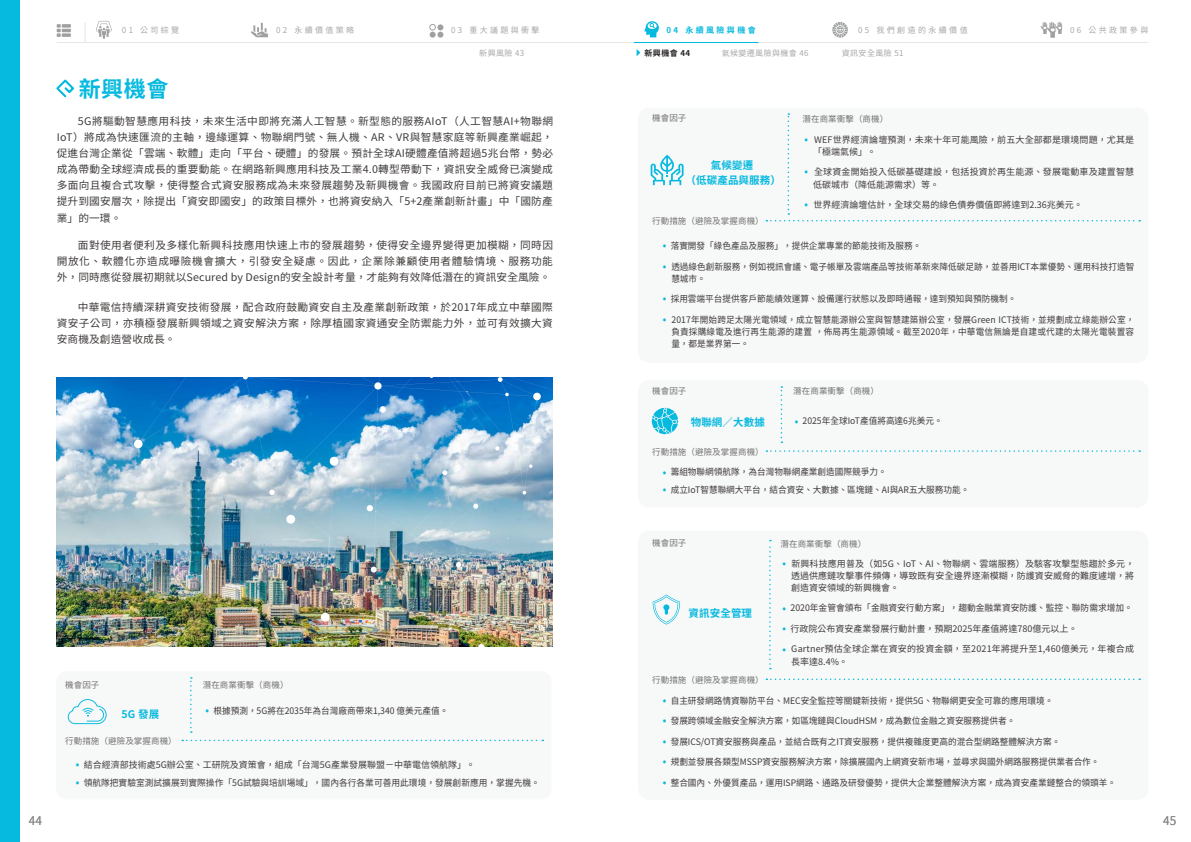
<style>
.page{position:relative;width:1191px;height:842px;background:#fff}
.page>*{position:absolute;margin:0;border:0;box-sizing:border-box;transform-origin:0 0}
.t1{font:700 22px "Noto Sans CJ Ktc";color:#05b9df}
.t2{font:600 12px "Noto Sans CJ Ktc";color:#898989}
.t3{font:10.5px/16px "Noto Sans CJ Ktc";letter-spacing:.015em;color:#3f3b3a;text-align:justify}
.t4{font:700 10.5px/15px "Noto Sans CJ Ktc";letter-spacing:.01em;color:#05b9df;text-align:center}
.t5{font:9px/12.4px "Noto Sans CJ Ktc";color:#3f3b3a;scale:.96 1}
.t6{font:9px/12.4px "Noto Sans CJ Ktc";color:#3f3b3a}
.t7{font:9px/12.8px "Noto Sans CJ Ktc";letter-spacing:.02em;color:#3f3b3a}
.t8{font:8.5px "Noto Sans CJ Ktc";letter-spacing:.01em;color:#727171}
.t9{font:600 8px "Noto Sans CJ Ktc";letter-spacing:.295em;color:#9fa0a0}
.t10{font:600 8px "Noto Sans CJ Ktc";letter-spacing:.05em;color:#9fa0a0}
.t11{font:700 8px "Noto Sans CJ Ktc";letter-spacing:.3em;color:#05b9df}
.t12{font:700 8px "Noto Sans CJ Ktc";letter-spacing:.05em;color:#232120}
.s1{font-weight:500;font-size:10.5px;color:#05b9df}
</style>
<div class="page">
<div style="left:0;top:0;width:20px;height:842px;background:#05b9df"></div>
<svg style="left:57px;top:24px;width:14px;height:13px"></svg>
<hr style="left:57px;top:42px;width:1091px;height:1px;background:#e6e6e7">
<hr style="left:634px;top:42px;width:124px;height:1px;background:#05b9df">
<svg style="left:85px;top:23px;width:1px;height:19px"></svg>
<svg style="left:832px;top:22px;width:16px;height:16px"></svg>
<svg style="left:96px;top:21px;width:16px;height:18px"></svg>
<svg style="left:1040px;top:22px;width:22px;height:16px"></svg>
<svg style="left:251px;top:23px;width:17px;height:14px"></svg>
<svg style="left:644px;top:21px;width:15px;height:16px"></svg>
<svg style="left:430px;top:24px;width:13px;height:14px"></svg>
<div style="left:429px;top:24px;width:7px;height:6px;border:1px solid #9fa0a0;border-radius:50%"></div>
<svg style="left:636px;top:49px;width:4px;height:7px"></svg>
<img style="left:57px;top:377px;width:70px;height:269px">
<div style="left:638px;top:531px;width:510px;height:269px;background:#f7f8f8;border-radius:11px"></div>
<div style="left:638px;top:108px;width:510px;height:255px;background:#f7f8f8;border-radius:11px"></div>
<div style="left:638px;top:380px;width:510px;height:127px;background:#f7f8f8;border-radius:11px"></div>
<svg style="left:56px;top:79px;width:18px;height:19px"></svg>
<div style="left:56px;top:671px;width:495px;height:128px;background:#f7f8f8;border-radius:11px"></div>
<svg style="left:182px;top:740px;width:361px;height:1px"></svg>
<svg style="left:766px;top:678px;width:374px;height:2px"></svg>
<svg style="left:766px;top:450px;width:374px;height:2px"></svg>
<svg style="left:780px;top:386px;width:2px;height:57px"></svg>
<svg style="left:769px;top:540px;width:2px;height:129px"></svg>
<svg style="left:766px;top:113px;width:374px;height:108px"></svg>
<svg style="left:68px;top:699px;width:39px;height:25px"></svg>
<img style="left:127px;top:155px;width:556px;height:578px">
<p class="t9" style="left:122px;top:26px;width:59px">01 公司綜覽</p>
<p class="t9" style="left:276px;top:26px;width:80px">02 永續價值策略</p>
<p class="t9" style="left:451px;top:26px;width:90px">03 重大議題與衝擊</p>
<p class="t11" style="left:666px;top:26px;width:91px">04 永續風險與機會</p>
<p class="t9" style="left:858px;top:26px;width:111px">05 我們創造的永續價值</p>
<p class="t9" style="left:1070px;top:26px;width:80px">06 公共政策參與</p>
<p class="t9" style="left:479px;top:48px;width:46px">新興風險 43</p>
<p class="t12" style="left:644px;top:48px;width:47px">新興機會 44</p>
<p class="t10" style="left:721px;top:48px;width:88px">氣候變遷風險與機會 46</p>
<p class="t10" style="left:842px;top:48px;width:63px">資訊安全風險 51</p>
<h1 class="t1" style="left:79px;top:76px;width:91px">新興機會</h1>
<p class="t3" style="left:57px;top:114px;width:498px;text-indent:21px">5G將驅動智慧應用科技，未來生活中即將充滿人工智慧。新型態的服務AIoT（人工智慧AI+物聯網IoT）將成為快速匯流的主軸，邊緣運算、物聯網門號、無人機、AR、VR與智慧家庭等新興產業崛起，促進台灣企業從「雲端、軟體」走向「平台、硬體」的發展。預計全球AI硬體產值將超過5兆台幣，勢必成為帶動全球經濟成長的重要動能。在網路新興應用科技及工業4.0轉型帶動下，資訊安全威脅已演變成多面向且複合式攻擊，使得整合式資安服務成為未來發展趨勢及新興機會。我國政府目前已將資安議題提升到國安層次，除提出「資安即國安」的政策目標外，也將資安納入「5+2產業創新計畫」中「國防產業」的一環。</p>
<p class="t3" style="left:57px;top:237px;width:498px;text-indent:21px">面對使用者便利及多樣化新興科技應用快速上市的發展趨勢，使得安全邊界變得更加模糊，同時因開放化、軟體化亦造成曝險機會擴大，引發安全疑慮。因此，企業除兼顧使用者體驗情境、服務功能外，同時應從發展初期就以Secured by Design的安全設計考量，才能夠有效降低潛在的資訊安全風險。</p>
<p class="t3" style="left:57px;top:299px;width:498px;text-indent:21px">中華電信持續深耕資安技術發展，配合政府鼓勵資安自主及產業創新政策，於2017年成立中華國際資安子公司，亦積極發展新興領域之資安解決方案，除厚植國家資通安全防禦能力外，並可有效擴大資安商機及創造營收成長。</p>
<p class="t8" style="left:65px;top:680px;width:36px">機會因子</p>
<p class="t4" style="left:122px;top:706px;width:39px">5G 發展</p>
<p class="t8" style="left:65px;top:736px;width:113px">行動措施（避險及掌握商機）</p>
<p class="t8" style="left:203px;top:680px;width:87px">潛在商業衝擊（商機）</p>
<p class="t5" style="left:206px;top:705px;width:254px"><span class="s1">•</span> 根據預測，5G將在2035年為台灣廠商帶來1,340 億美元產值。</p>
<p class="t6" style="left:76px;top:759px;width:401px"><span class="s1">•</span> 結合經濟部技術處5G辦公室、工研院及資策會，組成「台灣5G產業發展聯盟－中華電信領航隊」。</p>
<p class="t6" style="left:76px;top:776px;width:465px"><span class="s1">•</span> 領航隊把實驗室測試擴展到實際操作「5G試驗與培訓場域」，國內各行各業可善用此環境，發展創新應用，掌握先機。</p>
<p class="t8" style="left:652px;top:113px;width:36px">機會因子</p>
<p class="t4" style="left:685px;top:158px;width:97px">氣候變遷<br>（低碳產品與服務）</p>
<p class="t8" style="left:652px;top:217px;width:113px">行動措施（避險及掌握商機）</p>
<p class="t8" style="left:802px;top:114px;width:87px">潛在商業衝擊（商機）</p>
<p class="t6" style="left:813px;top:133px;width:323px;line-height:12.8px;text-indent:-9px"><span class="s1">•</span> WEF世界經濟論壇預測，未來十年可能風險，前五大全部都是環境問題，尤其是「極端氣候」。</p>
<p class="t6" style="left:813px;top:166px;width:323px;line-height:12.8px;text-indent:-9px"><span class="s1">•</span> 全球資金開始投入低碳基礎建設，包括投資於再生能源、發展電動車及建置智慧低碳城市（降低能源需求）等。</p>
<p class="t6" style="left:804px;top:198px;width:280px"><span class="s1">•</span> 世界經濟論壇估計，全球交易的綠色債券價值即將達到2.36兆美元。</p>
<p class="t5" style="left:663px;top:240px;width:271px"><span class="s1">•</span> 落實開發「綠色產品及服務」，提供企業專業的節能技術及服務。</p>
<p class="t5" style="left:671px;top:260px;width:484px;line-height:12.8px;text-indent:-9px"><span class="s1">•</span> 透過綠色創新服務，例如視訊會議、電子帳單及雲端產品等技術革新來降低碳足跡，並善用ICT本業優勢、運用科技打造智慧城市。</p>
<p class="t5" style="left:663px;top:293px;width:370px"><span class="s1">•</span> 採用雲端平台提供客戶節能績效運算、設備運行狀態以及即時通報，達到預知與預防機制。</p>
<p class="t5" style="left:671px;top:313px;width:484px;text-align:justify;text-indent:-9px"><span class="s1">•</span> 2017年開始跨足太陽光電領域，成立智慧能源辦公室與智慧建築辦公室，發展Green ICT技術，並規劃成立綠能辦公室，負責採購綠電及進行再生能源的建置 ，佈局再生能源領域。截至2020年，中華電信無論是自建或代建的太陽光電裝置容量，都是業界第一。</p>
<p class="t8" style="left:652px;top:386px;width:36px">機會因子</p>
<p class="t4" style="left:690px;top:414px;width:76px">物聯網／大數據</p>
<p class="t8" style="left:652px;top:447px;width:113px">行動措施（避險及掌握商機）</p>
<p class="t8" style="left:793px;top:386px;width:87px">潛在商業衝擊（商機）</p>
<p class="t5" style="left:794px;top:415px;width:156px"><span class="s1">•</span> 2025年全球IoT產值將高達6兆美元。</p>
<p class="t5" style="left:663px;top:466px;width:235px"><span class="s1">•</span> 籌組物聯網領航隊，為台灣物聯網產業創造國際競爭力。</p>
<p class="t5" style="left:663px;top:484px;width:321px"><span class="s1">•</span> 成立IoT智慧聯網大平台，結合資安、大數據、區塊鏈、AI與AR五大服務功能。</p>
<p class="t8" style="left:652px;top:538px;width:36px">機會因子</p>
<p class="t4" style="left:688px;top:605px;width:65px">資訊安全管理</p>
<p class="t8" style="left:652px;top:675px;width:113px">行動措施（避險及掌握商機）</p>
<p class="t8" style="left:780px;top:539px;width:87px">潛在商業衝擊（商機）</p>
<p class="t6" style="left:791px;top:557px;width:345px;text-align:justify;text-indent:-8px"><span class="s1">•</span> 新興科技應用普及（如5G、IoT、AI、物聯網、雲端服務）及駭客攻擊型態趨於多元，透過供應鏈攻擊事件頻傳，導致既有安全邊界逐漸模糊，防護資安威脅的難度遽增，將創造資安領域的新興機會。</p>
<p class="t6" style="left:782px;top:602px;width:352px"><span class="s1">•</span> 2020年金管會頒布「金融資安行動方案」，趨動金融業資安防護、監控、聯防需求增加。</p>
<p class="t6" style="left:782px;top:622px;width:296px"><span class="s1">•</span> 行政院公布資安產業發展行動計畫，預期2025年產值將達780億元以上。</p>
<p class="t7" style="left:791px;top:643px;width:344px;text-indent:-9px"><span class="s1">•</span> Gartner預估全球企業在資安的投資金額，至2021年將提升至1,460億美元，年複合成長率達8.4%。</p>
<p class="t5" style="left:663px;top:694px;width:408px"><span class="s1">•</span> 自主研發網路情資聯防平台、MEC安全監控等關鍵新技術，提供5G、物聯網更安全可靠的應用環境。</p>
<p class="t5" style="left:663px;top:715px;width:369px"><span class="s1">•</span> 發展跨領域金融安全解決方案，如區塊鏈與CloudHSM，成為數位金融之資安服務提供者。</p>
<p class="t5" style="left:663px;top:735px;width:415px"><span class="s1">•</span> 發展ICS/OT資安服務與產品，並結合既有之IT資安服務，提供複雜度更高的混合型網路整體解決方案。</p>
<p class="t5" style="left:663px;top:756px;width:456px"><span class="s1">•</span> 規劃並發展各類型MSSP資安服務解決方案，除擴展國內上網資安新市場，並尋求與國外網路服務提供業者合作。</p>
<p class="t5" style="left:663px;top:776px;width:473px"><span class="s1">•</span> 整合國內、外優質產品，運用ISP網路、通路及研發優勢，提供大企業整體解決方案，成為資安產業鏈整合的領頭羊。</p>
<h2 class="t2" style="left:29px;top:814px;width:15px">44</h2>
<h2 class="t2" style="left:1163px;top:814px;width:15px">45</h2>
</div>
